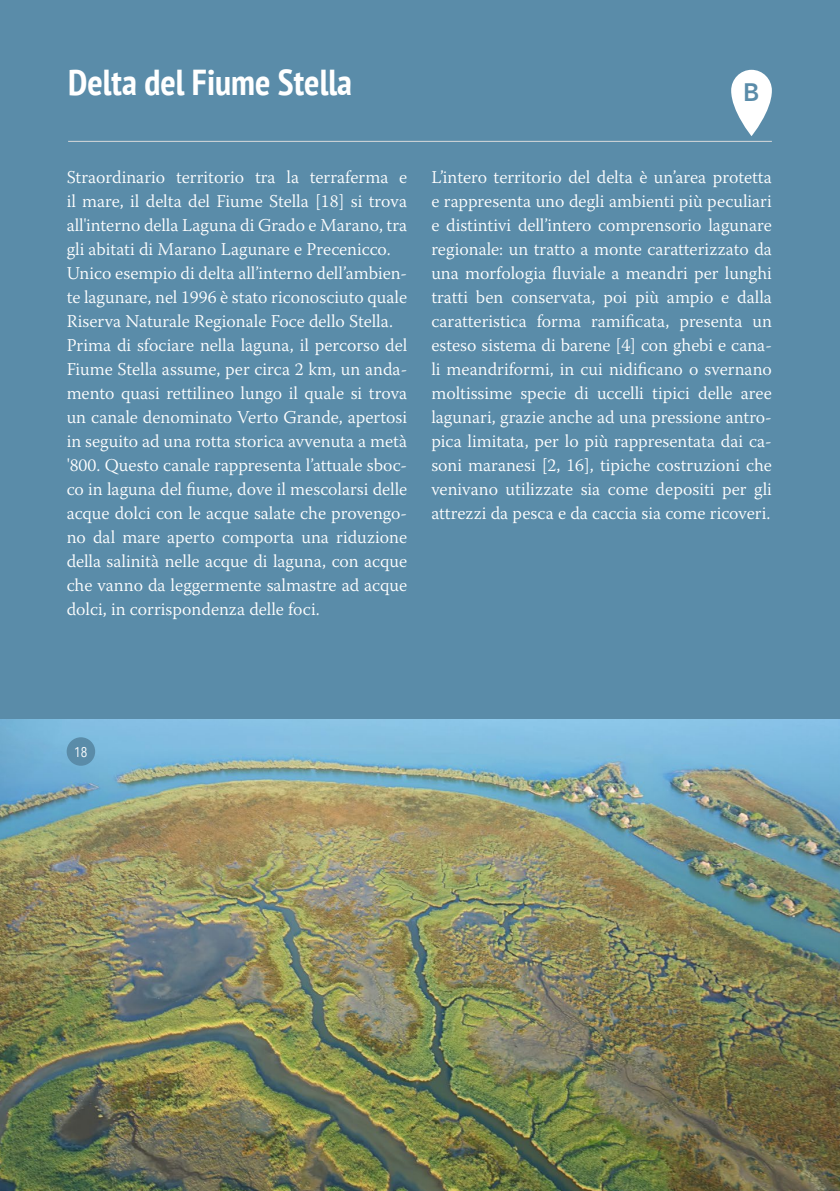
<style>
.page{position:relative;width:840px;height:1191px;background:#fff}
.page>*{position:absolute;margin:0;border:0;box-sizing:border-box;transform-origin:0 0}
.t1{font:700 condensed 36px "PT Sans";color:#fff}
.t2{font:800 25px "Avenir LT Std";color:#5a8ca9}
.t3{font:300 18px/24px "Warnock Pro";color:#fff}
.t4{font:14px "Avenir Next Condensed";color:#fff}
</style>
<div class="page">
<div style="left:0;top:0;width:839px;height:720px;background:#5a8ca9"></div>
<img style="left:0;top:720px;width:839px;height:471px">
<div style="left:67px;top:737px;width:28px;height:28px;background:#5a8ca9;border-radius:50%"></div>
<hr style="left:68px;top:141px;width:703px;height:1px;background:#d9dadb">
<svg style="left:730px;top:70px;width:41px;height:66px"></svg>
<h1 class="t1" style="left:68px;top:58px;width:285px">Delta del Fiume Stella</h1>
<h2 class="t2" style="left:742px;top:77px;width:18px">B</h2>
<p class="t3" style="left:67px;top:165px;width:342px">Straordinario territorio tra la terraferma e il mare, il delta del Fiume Stella [18] si trova all'interno della Laguna di Grado e Marano, tra gli abitati di Marano Lagunare e Precenicco.<br>Unico esempio di delta all’interno dell’ambien&shy;te lagunare, nel 1996 è stato riconosciuto quale Riserva Naturale Regionale Foce dello Stella.<br>Prima di sfociare nella laguna, il percorso del Fiume Stella assume, per circa 2 km, un anda&shy;mento quasi rettilineo lungo il quale si trova un canale denominato Verto Grande, apertosi in seguito ad una rotta storica avvenuta a metà '800. Questo canale rappresenta l’attuale sboc&shy;co in laguna del fiume, dove il mescolarsi delle acque dolci con le acque salate che provengo&shy;no dal mare aperto comporta una riduzione della salinità nelle acque di laguna, con acque che vanno da leggermente salmastre ad acque dolci, in corrispondenza delle foci.</p>
<p class="t3" style="left:431px;top:165px;width:342px;text-align:justify">L’intero territorio del delta è un’area protetta e rappresenta uno degli ambienti più peculiari e distintivi dell’intero comprensorio lagunare regionale: un tratto a monte caratterizzato da una morfologia fluviale a meandri per lunghi tratti ben conservata, poi più ampio e dalla caratteristica forma ramificata, presenta un esteso sistema di barene [4] con ghebi e cana&shy;li meandriformi, in cui nidificano o svernano moltissime specie di uccelli tipici delle aree lagunari, grazie anche ad una pressione antro&shy;pica limitata, per lo più rappresentata dai ca&shy;soni maranesi [2, 16], tipiche costruzioni che venivano utilizzate sia come depositi per gli attrezzi da pesca e da caccia sia come ricoveri.</p>
<p class="t4" style="left:74px;top:743px;width:15px">18</p>
</div>
